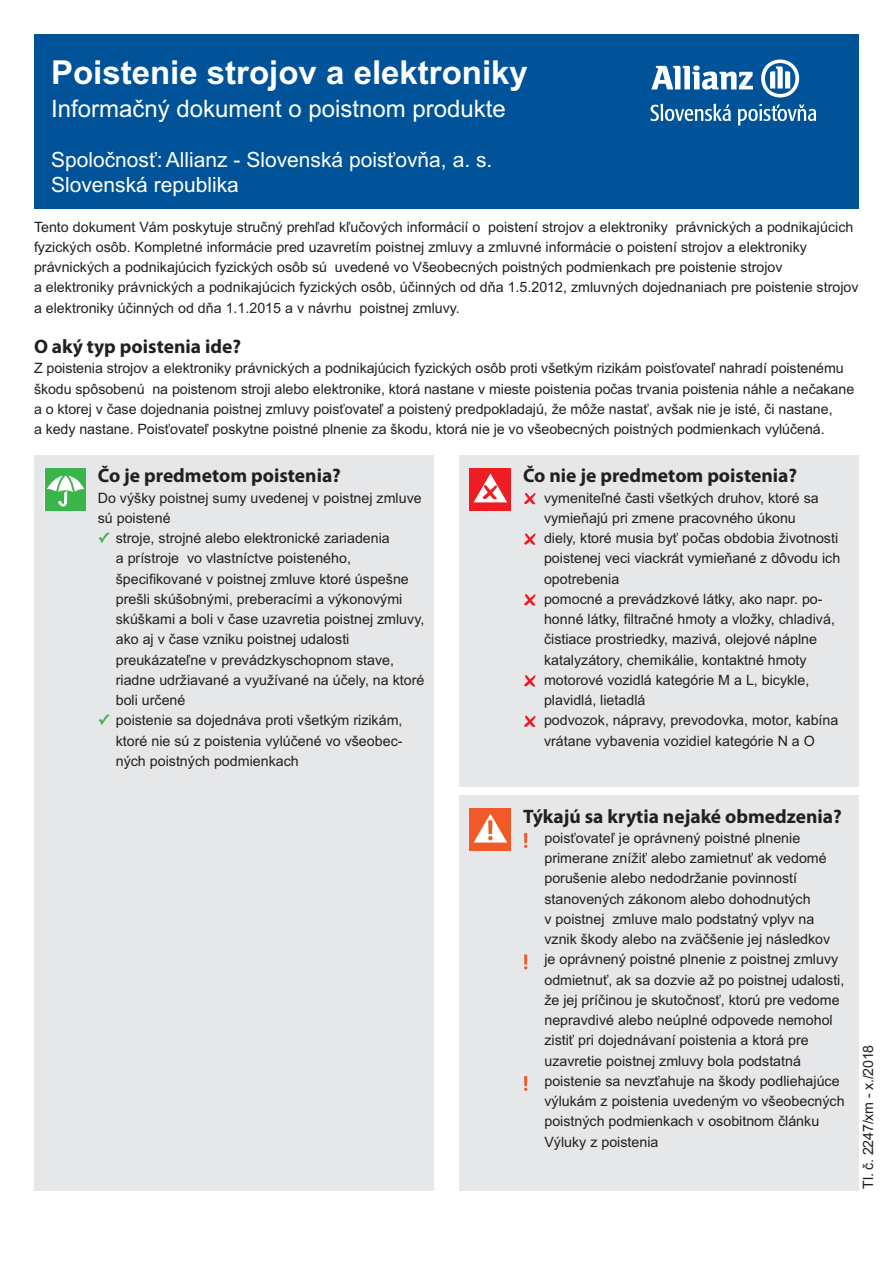
<style>
.page{position:relative;width:893px;height:1263px;background:#fff}
.page>*{position:absolute;margin:0;border:0;box-sizing:border-box;transform-origin:0 0}
.t1{font:700 33px "Arial";color:#fff}
.t2{font:24px "Arial";color:#fff}
.t3{font:21px/25.2px "Arial";color:#fff}
.t4{font:700 19.5px "Myriad Pro";color:#231f20}
.t5{font:14.25px/20.2px "Arial";color:#231f20}
.s1{font-family:"Lucida Grande";font-weight:700;color:#3ab54a}
</style>
<div class="page">
<div style="left:34px;top:34px;width:825px;height:174px;background:#015399"></div>
<div style="left:34px;top:455px;width:400px;height:736px;background:#e6e7e9"></div>
<div style="left:459px;top:455px;width:400px;height:332px;background:#e6e7e9"></div>
<div style="left:459px;top:795px;width:400px;height:396px;background:#e6e7e9"></div>
<div style="left:45px;top:468px;width:41px;height:42px;background:#3ab54a"></div>
<svg style="left:47px;top:471px;width:37px;height:35px"></svg>
<div style="left:470px;top:468px;width:41px;height:42px;background:#ee1d23"></div>
<svg style="left:474px;top:473px;width:33px;height:29px"></svg>
<div style="left:470px;top:808px;width:41px;height:43px;background:#f15929"></div>
<svg style="left:474px;top:814px;width:33px;height:28px"></svg>
<svg style="left:524px;top:493px;width:11px;height:11px"></svg>
<svg style="left:524px;top:533px;width:11px;height:12px"></svg>
<svg style="left:524px;top:594px;width:11px;height:11px"></svg>
<svg style="left:524px;top:675px;width:11px;height:11px"></svg>
<svg style="left:524px;top:716px;width:11px;height:11px"></svg>
<svg style="left:524px;top:833px;width:3px;height:15px"></svg>
<svg style="left:524px;top:954px;width:3px;height:15px"></svg>
<svg style="left:524px;top:1076px;width:3px;height:15px"></svg>
<svg style="left:651px;top:65px;width:102px;height:25px"></svg>
<svg style="left:761px;top:60px;width:38px;height:37px"></svg>
<svg style="left:651px;top:104px;width:80px;height:17px"></svg>
<svg style="left:738px;top:104px;width:78px;height:22px"></svg>
<h1 class="t1" style="left:51px;top:53px;width:478px">Poistenie strojov a elektroniky</h1>
<h2 class="t2" style="left:51px;top:99px;width:456px">Informačný dokument o poistnom produkte</h2>
<h3 class="t3" style="left:51px;top:149px;width:443px">Spoločnosť: Allianz - Slovenská poisťovňa, a. s.<br>Slovenská republika</h3>
<p class="t5" style="left:34px;top:218px;width:826px">Tento dokument Vám poskytuje stručný prehľad kľučových informácií o poistení strojov a elektroniky právnických a podnikajúcich fyzických osôb. Kompletné informácie pred uzavretím poistnej zmluvy a zmluvné informácie o poistení strojov a elektroniky<br>právnic kých a podnikajúcich fyzických osôb sú uvedené vo Všeobecných poistných podmienkach pre poistenie strojov<br>a elektroniky právnic kých a podnikajúcich fyzických osôb, účinných od dňa 1.5.2012, zmluvných dojednaniach pre poistenie strojov a elektroniky účinných od dňa 1.1.2015 a v návrhu poistnej zmluvy.</p>
<h3 class="t4" style="left:34px;top:335px;width:209px">O aký typ poistenia ide?</h3>
<p class="t5" style="left:34px;top:360px;width:822px">Z poistenia strojov a elektroniky právnických a podnikajúcich fyzických osôb proti všetkým rizikám poisťovateľ nahradí poistenému škodu spôsobenú na poistenom stroji alebo elektronike, ktorá nastane v mieste poistenia počas trvania poistenia náhle a nečakane a o ktorej v čase dojednania poistnej zmluvy poisťovateľ a poistený predpokladajú, že môže nastať, avšak nie je isté, či nastane,<br>a kedy nastane. Poisťovateľ poskytne poistné plnenie za škodu, ktorá nie je vo všeobecných poistných podmienkach vylúčená.</p>
<h3 class="t4" style="left:98px;top:464px;width:245px">Čo je predmetom poistenia?</h3>
<p class="t5" style="left:98px;top:489px;width:325px">Do výšky poistnej sumy uvedenej v poistnej zmluve sú poistené</p>
<p class="t5" style="left:116px;top:529px;width:310px;text-indent:-18px"><span class="s1">✓</span> stroje, strojné alebo elektronické zariadenia<br>a prístroje vo vlastníctve poisteného, špecifikované v poistnej zmluve ktoré úspešne prešli skúšobnými, preberacími a výkonovými skúškami a boli v čase uzavretia poistnej zmluvy, ako aj v čase vzniku poistnej udalosti preukázateľne v prevádzkyschopnom stave, riadne udržiavané a využívané na účely, na ktoré boli určené</p>
<p class="t5" style="left:116px;top:712px;width:288px;text-align:justify;text-indent:-18px"><span class="s1">✓</span> poistenie sa dojednáva proti všetkým rizikám, ktoré nie sú z poistenia vylúčené vo všeobec&shy;ných poistných podmienkach</p>
<h3 class="t4" style="left:523px;top:464px;width:276px">Čo nie je predmetom poistenia?</h3>
<p class="t5" style="left:544px;top:489px;width:298px">vymeniteľné časti všetkých druhov, ktoré sa vymieňajú pri zmene pracovného úkonu<br>diely, ktoré musia byť počas obdobia životnosti poistenej veci viackrát vymieňané z dôvodu ich opotrebenia<br>pomocné a prevádzkové látky, ako napr. po&shy;honné látky, filtračné hmoty a vložky, chladivá, čistiace prostriedky, mazivá, olejové náplne katalyzátory, chemikálie, kontaktné hmoty motorové vozidlá kategórie M a L, bicykle, plavidlá, lietadlá<br>podvozok, nápravy, prevodovka, motor, kabína vrátane vybavenia vozidiel kategórie N a O</p>
<h3 class="t4" style="left:523px;top:804px;width:320px">Týkajú sa krytia nejaké obmedzenia?</h3>
<p class="t5" style="left:544px;top:829px;width:302px">poisťovateľ je oprávnený poistné plnenie<br>prime rane znížiť alebo zamietnuť ak vedomé porušenie alebo nedodržanie povinností stanovených zákonom alebo dohodnutých<br>v poistnej zmluve malo podstatný vplyv na vznik škody alebo na zväčšenie jej následkov je oprávnený poistné plnenie z poistnej zmluvy odmietnuť, ak sa dozvie až po poistnej udalosti, že jej príčinou je skutočnosť, ktorú pre vedome nepravdivé alebo neúplné odpovede nemohol zistiť pri dojednávaní poistenia a ktorá pre uzavretie poistnej zmluvy bola podstatná poistenie sa nevzťahuje na škody podliehajúce výlukám z poistenia uvedeným vo všeobecných poistných podmienkach v osobitnom článku Výluky z poistenia</p>
<p class="t5" style="left:859px;top:1188px;width:145px;rotate:-90deg">Tl. č. 2247/xm - x./2018</p>
</div>
